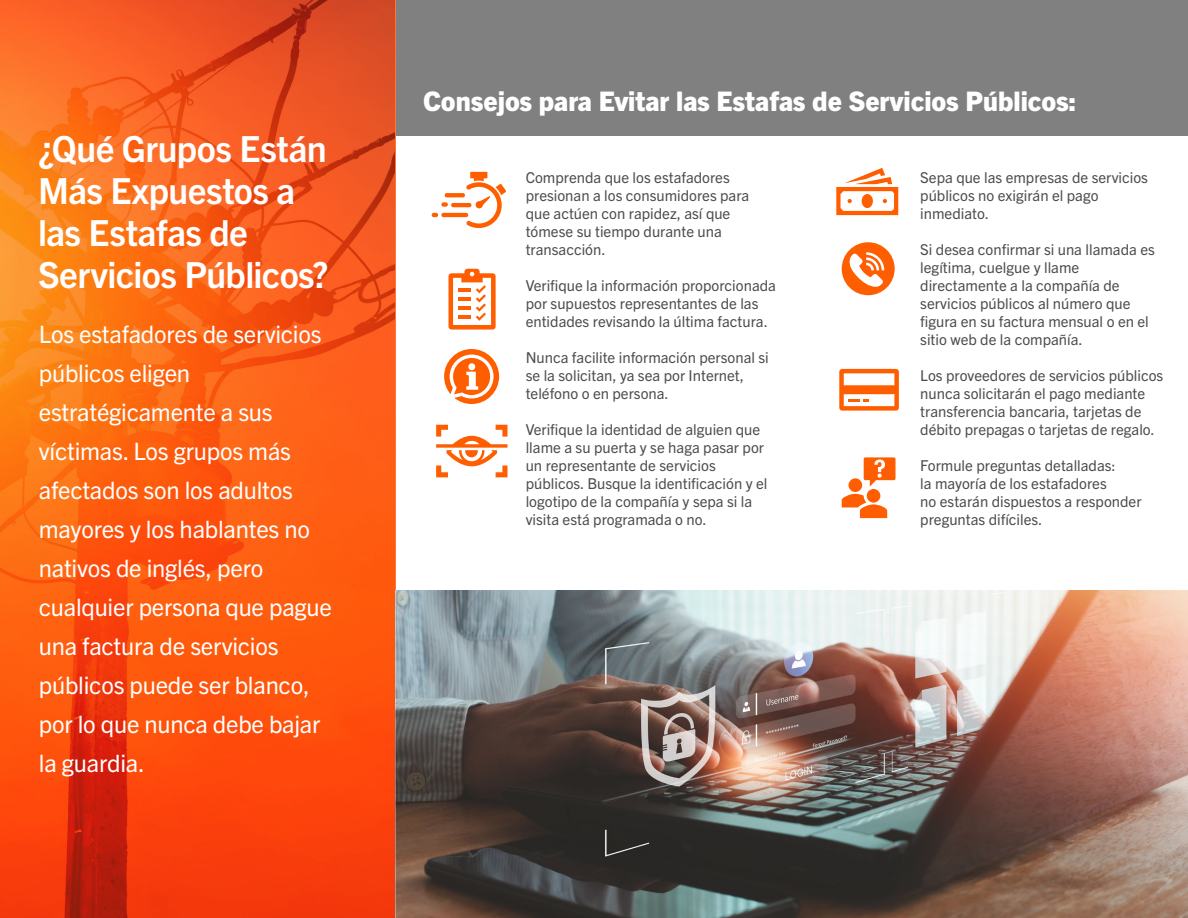
<style>
.page{position:relative;width:1188px;height:918px;background:#fff}
.page>*{position:absolute;margin:0;border:0;box-sizing:border-box;transform-origin:0 0}
.t1{font:700 36px/42px "Trade Gothic Next LT Pro";letter-spacing:-.02em;color:#fff}
.t2{font:800 27px "Trade Gothic Next LT Pro";color:#fff}
.t3{font:24px/39px "Trade Gothic Next LT Pro";letter-spacing:-.01em;color:#fff}
.t4{font:15px/18px "Trade Gothic Next LT Pro";color:#4d4d4d}
</style>
<div class="page">
<svg style="left:0;top:0;width:395px;height:918px;background:#f75915"></svg>
<img style="left:396px;top:591px;width:792px;height:327px">
<div style="left:396px;top:0;width:792px;height:136px;background:#808080"></div>
<svg style="left:839px;top:369px;width:60px;height:42px"></svg>
<svg style="left:436px;top:425px;width:71px;height:52px"></svg>
<svg style="left:836px;top:168px;width:62px;height:47px"></svg>
<svg style="left:448px;top:269px;width:48px;height:61px"></svg>
<svg style="left:444px;top:349px;width:55px;height:55px"></svg>
<svg style="left:842px;top:242px;width:53px;height:53px"></svg>
<svg style="left:445px;top:193px;width:20px;height:4px"></svg>
<hr style="left:451px;top:203px;width:20px;height:4px;background:#ff5e00;border-radius:2px">
<hr style="left:441px;top:213px;width:27px;height:4px;background:#ff5e00;border-radius:2px">
<svg style="left:432px;top:213px;width:6px;height:4px"></svg>
<svg style="left:441px;top:202px;width:7px;height:5px"></svg>
<svg style="left:465px;top:172px;width:41px;height:56px"></svg>
<div style="left:849px;top:478px;width:13px;height:14px;background:#ff5e00;border-radius:50%"></div>
<div style="left:867px;top:489px;width:13px;height:14px;background:#ff5e00;border-radius:50%"></div>
<svg style="left:842px;top:494px;width:45px;height:24px"></svg>
<svg style="left:864px;top:457px;width:32px;height:30px"></svg>
<h1 class="t1" style="left:38px;top:125px;width:292px">¿Qué Grupos Están<br>Más Expuestos a las Estafas de<br>Servicios Públicos?</h1>
<p class="t3" style="left:39px;top:314px;width:295px">Los estafadores de servicios públicos eligen estratégicamente a sus víctimas. Los grupos más afectados son los adultos mayores y los hablantes no nativos de inglés, pero cualquier persona que pague una factura de servicios públicos puede ser blanco, por lo que nunca debe bajar la guardia.</p>
<h2 class="t2" style="left:423px;top:82px;width:655px">Consejos para Evitar las Estafas de Servicios Públicos:</h2>
<p class="t4" style="left:526px;top:167px;width:225px">Comprenda que los estafadores presionan a los consumidores para que actúen con rapidez, así que tómese su tiempo durante una transacción.</p>
<p class="t4" style="left:526px;top:275px;width:252px">Verifique la información proporcionada por supuestos representantes de las entidades revisando la última factura.</p>
<p class="t4" style="left:526px;top:347px;width:245px">Nunca facilite información personal si se la solicitan, ya sea por Internet, teléfono o en persona.</p>
<p class="t4" style="left:526px;top:419px;width:243px">Verifique la identidad de alguien que llame a su puerta y se haga pasar por un representante de servicios públicos. Busque la identificación y el logotipo de la compañía y sepa si la visita está programada o no.</p>
<p class="t4" style="left:920px;top:167px;width:229px">Sepa que las empresas de servicios públicos no exigirán el pago inmediato.</p>
<p class="t4" style="left:920px;top:239px;width:236px">Si desea confirmar si una llamada es legítima, cuelgue y llame directamente a la compañía de servicios públicos al número que figura en su factura mensual o en el sitio web de la compañía.</p>
<p class="t4" style="left:920px;top:365px;width:245px">Los proveedores de servicios públicos nunca solicitarán el pago mediante transferencia bancaria, tarjetas de débito prepagas o tarjetas de regalo.</p>
<p class="t4" style="left:920px;top:455px;width:223px">Formule preguntas detalladas:<br>la mayoría de los estafadores<br>no estarán dispuestos a responder preguntas difíciles.</p>
</div>
